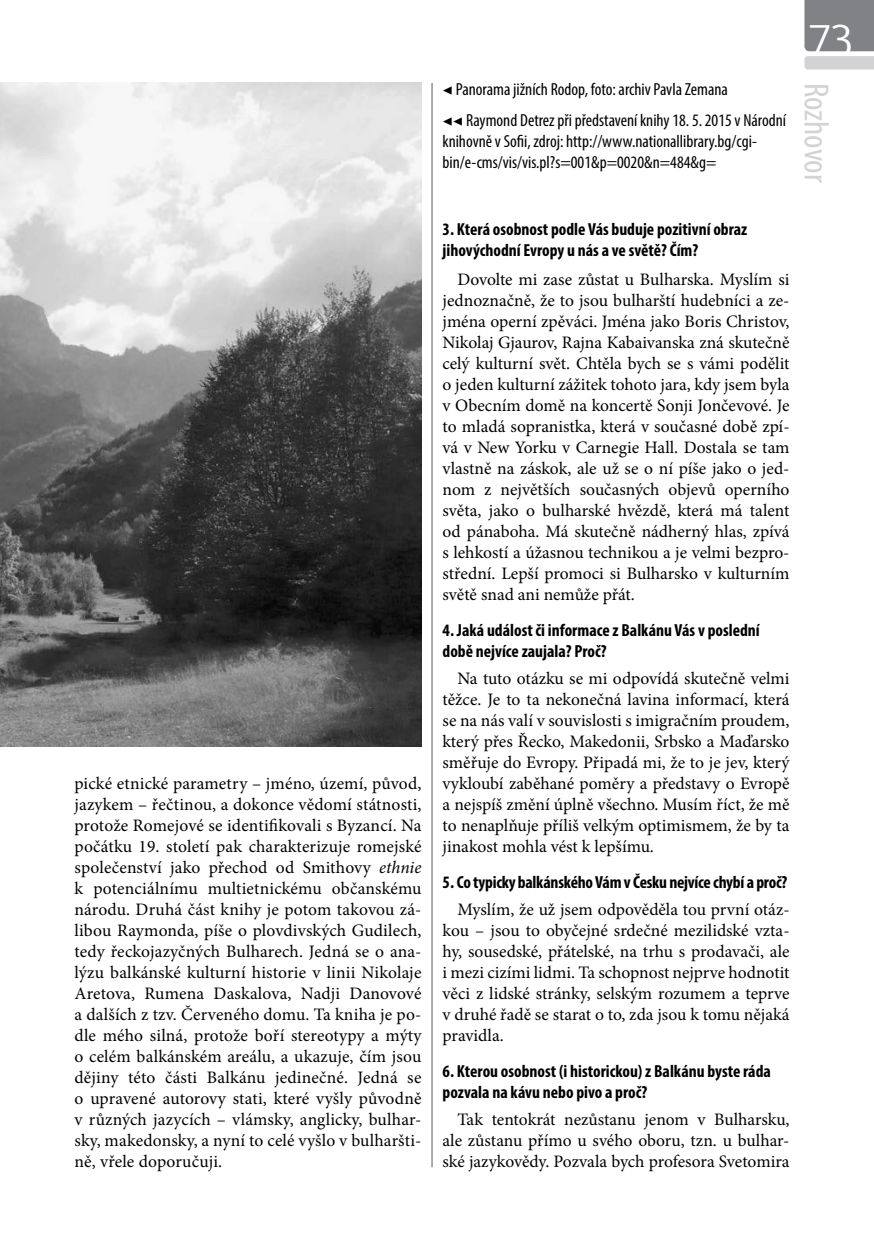
<style>
.page{position:relative;width:874px;height:1241px;background:#fff}
.page>*{position:absolute;margin:0;border:0;box-sizing:border-box;transform-origin:0 0}
.t1{font:40.25px "Euphemia CAS";color:#fff}
.t2{font:condensed 35px "Myriad Pro";color:#d1d3d4}
.t3{font:17.5px/21px "Minion Pro";color:#000;text-align:justify}
.t4{font:700 condensed 17.5px/21px "Myriad Pro";color:#000}
.t5{font:condensed 17.5px/31px "Myriad Pro";color:#000}
.s1{font-style:italic}
.s2{font-family:"Minion Pro";font-weight:700}
</style>
<div class="page">
<svg style="left:804px;top:0;width:69px;height:70px"></svg>
<hr style="left:431px;top:83px;width:1px;height:1083px;background:#58595b">
<img style="left:0;top:83px;width:421px;height:663px">
<p class="t3" style="left:74px;top:772px;width:348px">pické etnické parametry – jméno, území, původ, jazykem – řečtinou, a dokonce vědomí státnosti, protože Romejové se identifikovali s Byzancí. Na počátku 19. století pak charakterizuje romejské společenství jako přechod od Smithovy <span class="s1">ethnie </span>k potenciálnímu multietnickému občanskému národu. Druhá část knihy je potom takovou zá&shy;libou Raymonda, píše o plovdivských Gudilech, tedy řeckojazyčných Bulharech. Jedná se o ana&shy;lýzu balkánské kulturní historie v linii Nikolaje Aretova, Rumena Daskalova, Nadji Danovové a dalších z tzv. Červeného domu. Ta kniha je po&shy;dle mého silná, protože boří stereotypy a mýty o celém balkánském areálu, a ukazuje, čím jsou dějiny této části Balkánu jedinečné. Jedná se o upravené autorovy stati, které vyšly původně v různých jazycích – vlámsky, anglicky, bulhar&shy;sky, makedonsky, a nyní to celé vyšlo v bulharšti&shy;ně, vřele doporučuji.</p>
<p class="t5" style="left:442px;top:74px;width:345px"><span class="s2">◀</span> Panorama jižních Rodop, foto: archiv Pavla Zemana<br><span class="s2">◀◀</span> Raymond Detrez při představení knihy 18. 5. 2015 v Národní</p>
<p class="t5" style="left:442px;top:131px;width:316px;line-height:21px">knihovně v Sofii, zdroj: http://www.nationallibrary.bg/cgi&shy;bin/e-cms/vis/vis.pl?s=001&amp;p=0020&amp;n=484&amp;g=</p>
<h1 class="t1" style="left:807px;top:12px;width:46px">73</h1>
<h2 class="t2" style="left:837px;top:83px;width:101px;rotate:90deg">Rozhovor</h2>
<p class="t4" style="left:442px;top:218px;width:306px">3. Která osobnost podle Vás buduje pozitivní obraz jihovýchodní Evropy u nás a ve světě? Čím?</p>
<p class="t3" style="left:442px;top:268px;width:348px;text-indent:15px">Dovolte mi zase zůstat u Bulharska. Myslím si jednoznačně, že to jsou bulharští hudebníci a ze&shy;jména operní zpěváci. Jména jako Boris Christov, Nikolaj Gjaurov, Rajna Kabaivanska zná skutečně celý kulturní svět. Chtěla bych se s vámi podělit o jeden kulturní zážitek tohoto jara, kdy jsem byla v Obecním domě na koncertě Sonji Jončevové. Je to mladá sopranistka, která v současné době zpí&shy;vá v New Yorku v Carnegie Hall. Dostala se tam vlastně na záskok, ale už se o ní píše jako o jed&shy;nom z největších současných objevů operního světa, jako o bulharské hvězdě, která má talent od pánaboha. Má skutečně nádherný hlas, zpívá s lehkostí a úžasnou technikou a je velmi bezpro&shy;střední. Lepší promoci si Bulharsko v kulturním světě snad ani nemůže přát.</p>
<p class="t4" style="left:442px;top:619px;width:319px">4. Jaká událost či informace z Balkánu Vás v poslední době nejvíce zaujala? Proč?</p>
<p class="t3" style="left:442px;top:667px;width:348px;text-indent:15px">Na tuto otázku se mi odpovídá skutečně velmi těžce. Je to ta nekonečná lavina informací, která se na nás valí v souvislosti s imigračním proudem, který přes Řecko, Makedonii, Srbsko a Maďarsko směřuje do Evropy. Připadá mi, že to je jev, který vykloubí zaběhané poměry a představy o Evropě a nejspíš změní úplně všechno. Musím říct, že mě to nenaplňuje příliš velkým optimismem, že by ta jinakost mohla vést k lepšímu.</p>
<p class="t4" style="left:442px;top:871px;width:346px">5. Co typicky balkánského Vám v Česku nejvíce chybí a proč?</p>
<p class="t3" style="left:442px;top:898px;width:348px;text-indent:15px">Myslím, že už jsem odpověděla tou první otáz&shy;kou – jsou to obyčejné srdečné mezilidské vzta&shy;hy, sousedské, přátelské, na trhu s prodavači, ale i mezi cizími lidmi. Ta schopnost nejprve hodnotit věci z lidské stránky, selským rozumem a teprve v druhé řadě se starat o to, zda jsou k tomu nějaká pravidla.</p>
<p class="t4" style="left:442px;top:1060px;width:330px">6. Kterou osobnost (i historickou) z Balkánu byste ráda pozvala na kávu nebo pivo a proč?</p>
<p class="t3" style="left:442px;top:1108px;width:348px;text-indent:15px">Tak tentokrát nezůstanu jenom v Bulharsku, ale zůstanu přímo u svého oboru, tzn. u bulhar&shy;ské jazykovědy. Pozvala bych profesora Svetomira</p>
</div>
